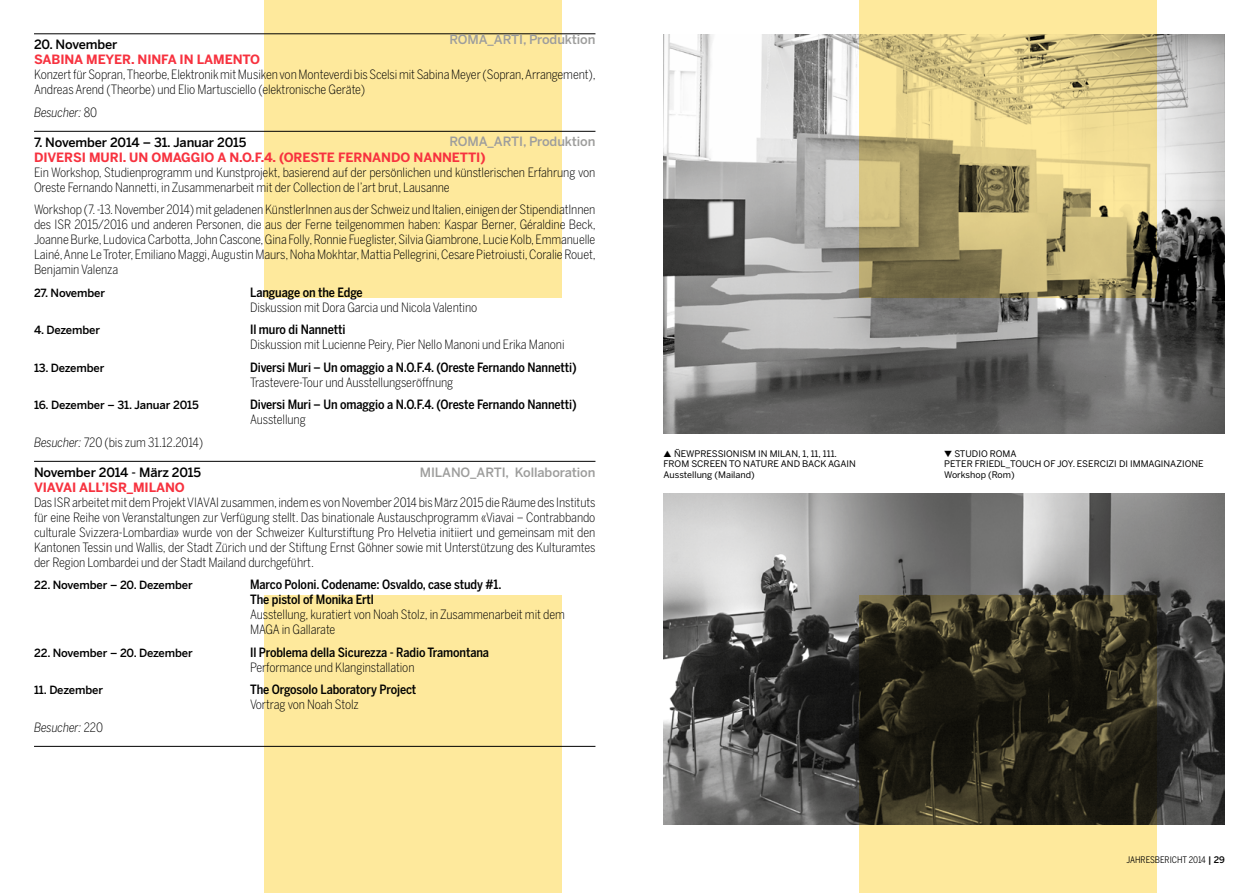
<style>
.page{position:relative;width:1259px;height:893px;background:#fff}
.page>*{position:absolute;margin:0;border:0;box-sizing:border-box;transform-origin:0 0}
.t1{font:300 12.75px/15px "Benton Sans Cond";letter-spacing:-.01em;color:#000}
.t2{font:500 12.75px/15px "Benton Sans Cond";letter-spacing:-.01em;color:#000}
.t3{font:700 12.75px "Benton Sans";letter-spacing:-.01em;color:#f7323f}
.t4{font:500 12.75px "Benton Sans";letter-spacing:-.01em;color:#9d9d9c}
.t5{font:500 12.75px "Benton Sans";letter-spacing:-.01em;color:#000}
.t6{font:italic 300 12.75px "Benton Sans Cond";letter-spacing:-.01em;color:#000}
.t7{font:500 11.25px "Benton Sans";letter-spacing:-.01em;color:#000}
.t8{font:9px/10.5px "Benton Sans";color:#000}
.t9{font:9px "Benton Sans Cond";color:#000}
.s1{font-style:normal}
.s2{font-style:italic}
.s3{font-family:"Benton Sans";font-weight:500}
</style>
<div class="page">
<div style="left:264px;top:0;width:297px;height:298px;background:#fee99c"></div>
<div style="left:264px;top:595px;width:297px;height:298px;background:#fee99c"></div>
<div style="left:859px;top:0;width:298px;height:298px;background:#fee99c"></div>
<div style="left:859px;top:595px;width:298px;height:298px;background:#fee99c"></div>
<hr style="left:34px;top:33px;width:561px;height:1px;background:#000">
<hr style="left:34px;top:131px;width:561px;height:1px;background:#000">
<hr style="left:34px;top:461px;width:561px;height:1px;background:#000">
<hr style="left:34px;top:746px;width:561px;height:1px;background:#000">
<img style="left:663px;top:493px;width:562px;height:332px">
<img style="left:663px;top:34px;width:562px;height:399px">
<p class="t4" style="left:449px;top:32px;width:148px">ROMA_ARTI, Produktion</p>
<p class="t5" style="left:34px;top:37px;width:85px">20. November</p>
<p class="t3" style="left:34px;top:52px;width:228px">SABINA MEYER. NINFA IN LAMENTO</p>
<p class="t1" style="left:34px;top:67px;width:563px">Konzert für Sopran, Theorbe, Elektronik mit Musiken von Monteverdi bis Scelsi mit Sabina Meyer (Sopran, Arrangement),<br>Andreas Arend (Theorbe) und Elio Martusciello (elektronische Geräte)</p>
<p class="t6" style="left:34px;top:105px;width:65px">Besucher: <span class="s1">80</span></p>
<p class="t5" style="left:34px;top:134px;width:214px">7. November 2014 – 31. Januar 2015</p>
<p class="t3" style="left:34px;top:149px;width:453px">DIVERSI MURI. UN OMAGGIO A N.O.F.4. (ORESTE FERNANDO NANNETTI)</p>
<p class="t1" style="left:34px;top:164px;width:563px">Ein Workshop, Studienprogramm und Kunstprojekt, basierend auf der persönlichen und künstlerischen Erfahrung von<br>Oreste Fernando Nannetti, in Zusammenarbeit mit der Collection de l’art brut, Lausanne</p>
<p class="t1" style="left:34px;top:202px;width:563px;text-align:justify">Workshop (7. -13. November 2014) mit geladenen KünstlerInnen aus der Schweiz und Italien, einigen der StipendiatInnen des ISR 2015/2016 und anderen Personen, die aus der Ferne teilgenommen haben: Kaspar Berner, Géraldine Beck, Joanne Burke, Ludovica Carbotta, John Cascone, Gina Folly, Ronnie Fueglister, Silvia Giambrone, Lucie Kolb, Emmanuelle Lainé, Anne Le Troter, Emiliano Maggi, Augustin Maurs, Noha Mokhtar, Mattia Pellegrini, Cesare Pietroiusti, Coralie Rouet, Benjamin Valenza</p>
<p class="t7" style="left:34px;top:286px;width:73px">27. November</p>
<p class="t2" style="left:250px;top:284px;width:114px">Language on the Edge</p>
<p class="t1" style="left:250px;top:299px;width:229px">Diskussion mit Dora Garcia und Nicola Valentino</p>
<p class="t7" style="left:34px;top:323px;width:68px">4. Dezember</p>
<p class="t2" style="left:250px;top:322px;width:97px">Il muro di Nannetti</p>
<p class="t1" style="left:250px;top:337px;width:316px">Diskussion mit Lucienne Peiry, Pier Nello Manoni und Erika Manoni</p>
<p class="t7" style="left:34px;top:361px;width:72px">13. Dezember</p>
<p class="t2" style="left:250px;top:359px;width:328px">Diversi Muri – Un omaggio a N.O.F.4. (Oreste Fernando Nannetti)</p>
<p class="t1" style="left:250px;top:374px;width:205px">Trastevere-Tour und Ausstellungseröffnung</p>
<p class="t7" style="left:34px;top:398px;width:166px">16. Dezember – 31. Januar 2015</p>
<p class="t2" style="left:250px;top:397px;width:328px">Diversi Muri – Un omaggio a N.O.F.4. (Oreste Fernando Nannetti)</p>
<p class="t1" style="left:250px;top:412px;width:57px">Ausstellung</p>
<p class="t1" style="left:34px;top:434px;width:171px"><span class="s2">Besucher:</span> 720 (bis zum 31.12.2014)</p>
<p class="t5" style="left:34px;top:464px;width:169px">November 2014 - März 2015</p>
<p class="t3" style="left:34px;top:479px;width:152px">VIAVAI ALL’ISR_MILANO</p>
<p class="t1" style="left:34px;top:494px;width:563px;text-align:justify">Das ISR arbeitet mit dem Projekt VIAVAI zusammen, indem es von November 2014 bis März 2015 die Räume des Instituts für eine Reihe von Veranstaltungen zur Verfügung stellt. Das binationale Austauschprogramm «Viavai – Contrabbando culturale Svizzera-Lombardia» wurde von der Schweizer Kulturstiftung Pro Helvetia initiiert und gemeinsam mit den Kantonen Tessin und Wallis, der Stadt Zürich und der Stiftung Ernst Göhner sowie mit Unterstützung des Kulturamtes der Region Lombardei und der Stadt Mailand durchgeführt.</p>
<p class="t7" style="left:34px;top:578px;width:160px">22. November – 20. Dezember</p>
<p class="t2" style="left:250px;top:577px;width:253px">Marco Poloni. Codename: Osvaldo, case study #1.<br>The pistol of Monika Ertl</p>
<p class="t1" style="left:250px;top:607px;width:316px">Ausstellung, kuratiert von Noah Stolz, in Zusammenarbeit mit dem<br>MAGA in Gallarate</p>
<p class="t7" style="left:34px;top:646px;width:160px">22. November – 20. Dezember</p>
<p class="t2" style="left:250px;top:644px;width:240px">Il Problema della Sicurezza - Radio Tramontana</p>
<p class="t1" style="left:250px;top:659px;width:166px">Performance und Klanginstallation</p>
<p class="t7" style="left:34px;top:683px;width:70px">11. Dezember</p>
<p class="t2" style="left:250px;top:682px;width:168px">The Orgosolo Laboratory Project</p>
<p class="t1" style="left:250px;top:697px;width:110px">Vortrag von Noah Stolz</p>
<p class="t6" style="left:34px;top:720px;width:70px">Besucher: <span class="s1">220</span></p>
<p class="t4" style="left:449px;top:134px;width:148px">ROMA_ARTI, Produktion</p>
<p class="t4" style="left:420px;top:464px;width:177px">MILANO_ARTI, Kollaboration</p>
<p class="t8" style="left:663px;top:448px;width:194px">▲ ÑEWPRESSIONISM IN MILAN, 1, 11, 111.<br>FROM SCREEN TO NATURE AND BACK AGAIN<br>Ausstellung (Mailand)</p>
<p class="t8" style="left:944px;top:448px;width:261px">▼ STUDIO ROMA<br>PETER FRIEDL_TOUCH OF JOY. ESERCIZI DI IMMAGINAZIONE<br>Workshop (Rom)</p>
<p class="t9" style="left:1126px;top:854px;width:100px">JAHRESBERICHT 2014 <span class="s3">| 29</span></p>
</div>
